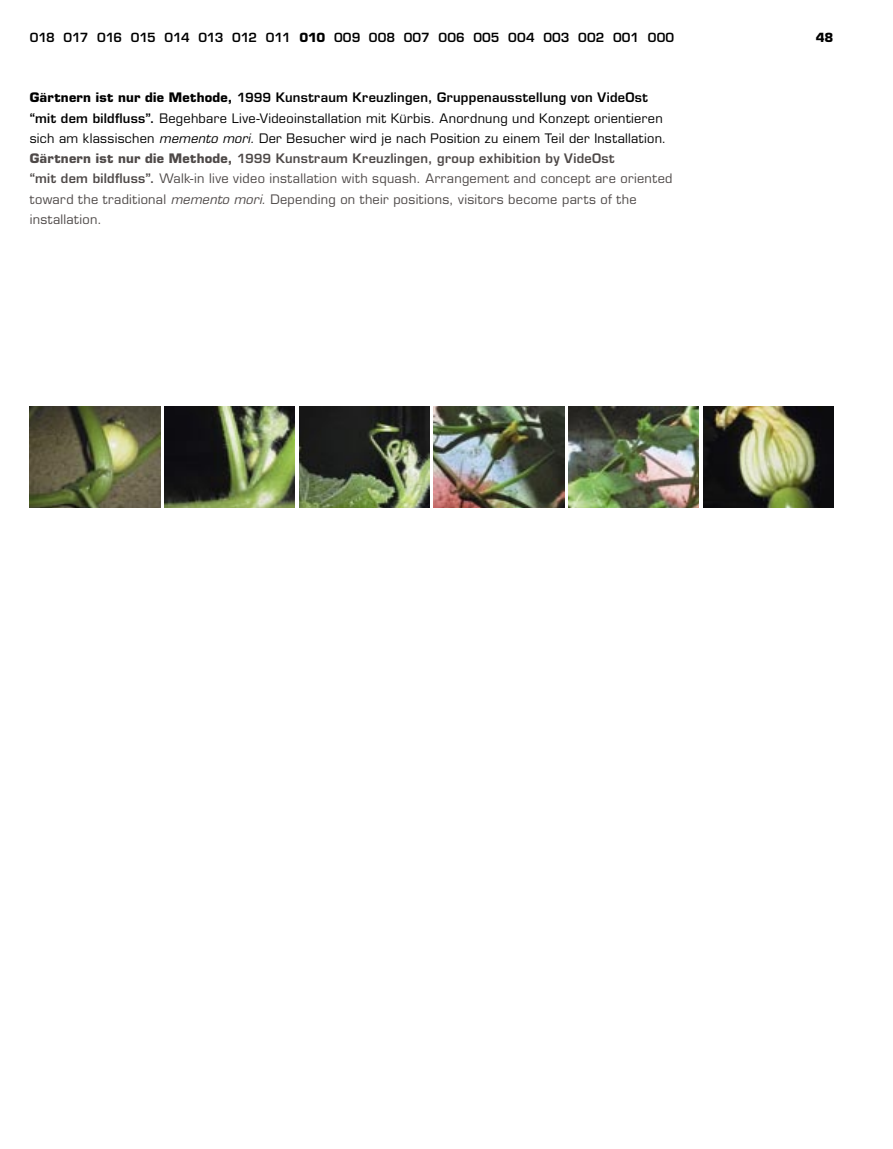
<style>
.page{position:relative;width:893px;height:1149px;background:#fff}
.page>*{position:absolute;margin:0;border:0;box-sizing:border-box;transform-origin:0 0}
.Projektbeschrieb_englisch{font:12.75px/20.2px "Eurostile";letter-spacing:.025em;color:#4e4948}
.Projektbeschrieb_schwarz{font:12.75px "Eurostile";letter-spacing:.02em;color:#000}
.Projektbeschrieb_schwarz-2{font:600 12.75px "Eurostile";letter-spacing:.02em;color:#000}
.Projektbeschrieb_englisch-2{font:600 12.75px "Eurostile";letter-spacing:.025em;color:#4e4948}
.t1{font:600 12.3px "Eurostile";color:#000}
.t2{font:700 12.3px "Eurostile";color:#000}
.s1{font-weight:700}
.s2{font-size:12.3px}
.s3{font-weight:600}
.s4{font-style:italic}
</style>
<div class="page">
<img style="left:30px;top:406px;width:130px;height:101px">
<img style="left:164px;top:406px;width:131px;height:101px">
<img style="left:299px;top:406px;width:130px;height:101px">
<img style="left:434px;top:406px;width:130px;height:101px">
<img style="left:568px;top:406px;width:131px;height:101px">
<img style="left:703px;top:406px;width:130px;height:101px">
<p class="t1" style="left:30px;top:29px;width:646px">018 017 016 015 014 013 012 011 <span class="s1">010</span> 009 008 007 006 005 004 003 002 001 000</p>
<p class="Projektbeschrieb_schwarz-2" style="left:30px;top:90px;width:620px"><span class="s1">Gärtnern ist nur die Methode,</span> <span class="s2">1999</span> Kunstraum Kreuzlingen, Gruppenausstellung von VideOst</p>
<p class="Projektbeschrieb_schwarz" style="left:30px;top:110px;width:635px"><span class="s3">“mit dem bildfluss”.</span> Begehbare Live-Videoinstallation mit Kürbis. Anordnung und Konzept orientieren</p>
<p class="Projektbeschrieb_schwarz" style="left:30px;top:130px;width:638px">sich am klassischen <span class="s4">memento mori.</span> Der Besucher wird je nach Position zu einem Teil der Installation.</p>
<p class="Projektbeschrieb_englisch-2" style="left:30px;top:150px;width:586px"><span class="s1">Gärtnern ist nur die Methode,</span> <span class="s2">1999</span> Kunstraum Kreuzlingen, group exhibition by VideOst</p>
<p class="Projektbeschrieb_englisch" style="left:30px;top:168px;width:644px"><span class="s3">“mit dem bildfluss”.</span> Walk-in live video installation with squash. Arrangement and concept are oriented toward the traditional <span class="s4">memento mori.</span> Depending on their positions, visitors become parts of the installation.</p>
<p class="t2" style="left:816px;top:29px;width:19px">48</p>
</div>
